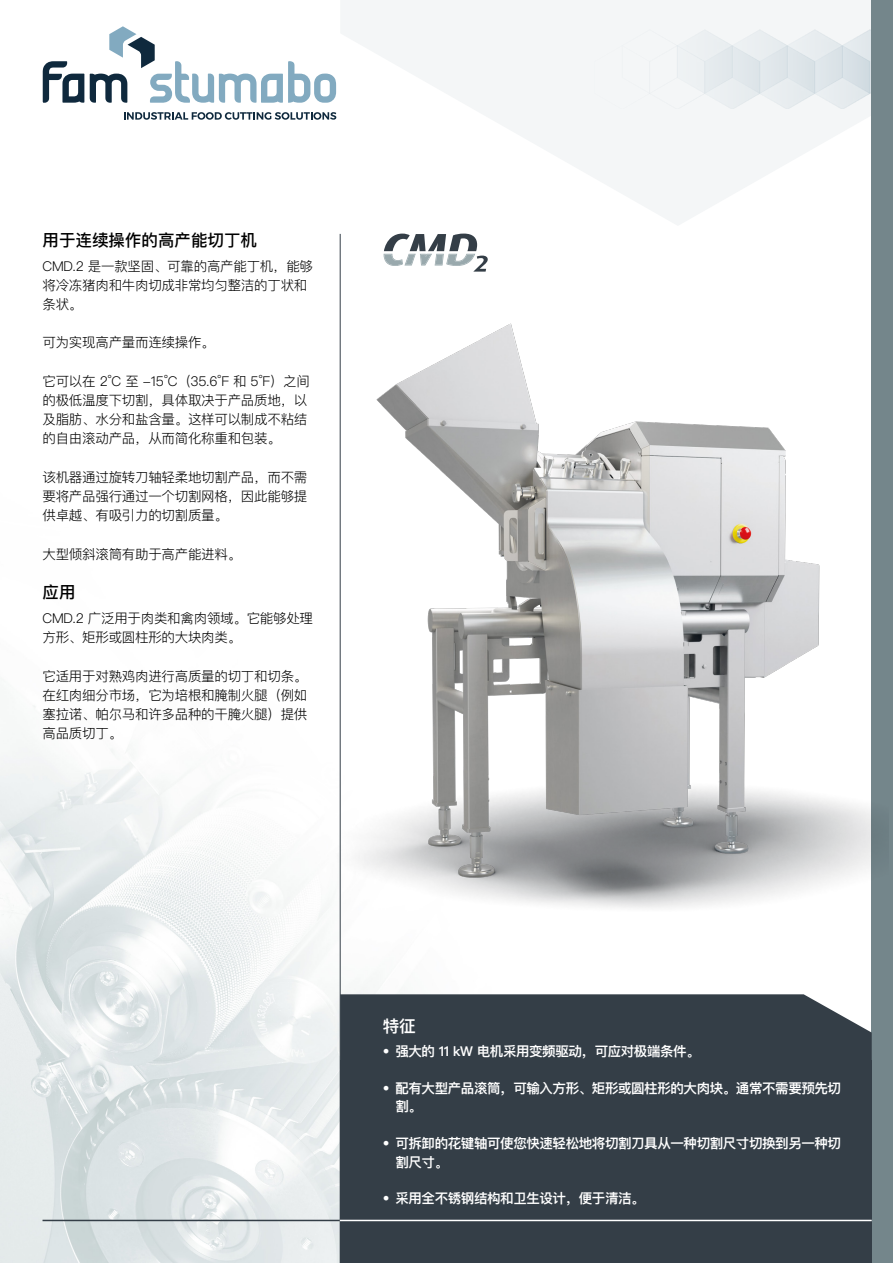
<style>
.page{position:relative;width:893px;height:1263px;background:#fff}
.page>*{position:absolute;margin:0;border:0;box-sizing:border-box;transform-origin:0 0}
.Titel{font:500 16.5px "Ping Fang SC";color:#000}
.Titel_Wit{font:600 16.5px "Ping Fang SC";color:#fff}
.Txt{font:300 13.5px/19.2px "Ping Fang SC";letter-spacing:-.02em;color:#000}
.Txt_Wit{font:600 13.5px/18.5px "Ping Fang SC";letter-spacing:-.03em;color:#fff}
</style>
<div class="page">
<img style="left:0;top:69px;width:872px;height:1194px">
<svg style="left:340px;top:0;width:532px;height:226px;fill:#f4f6f7"></svg>
<svg style="left:43px;top:61px;width:41px;height:42px"></svg>
<svg style="left:90px;top:26px;width:246px;height:77px"></svg>
<svg style="left:124px;top:112px;width:212px;height:8px"></svg>
<img style="left:594px;top:27px;width:278px;height:81px">
<div style="left:872px;top:0;width:21px;height:1263px;background:#74868b"></div>
<img style="left:168px;top:307px;width:710px;height:649px">
<hr style="left:340px;top:234px;width:1px;height:1029px;background:#343e47">
<hr style="left:43px;top:1220px;width:297px;height:1px;background:#343e47">
<div style="left:340px;top:1060px;width:532px;height:203px;background:#343e47"></div>
<div style="left:340px;top:994px;width:532px;height:66px;background:#343e47"></div>
<hr style="left:340px;top:1220px;width:532px;height:1px;background:#fff">
<svg style="left:384px;top:234px;width:104px;height:38px"></svg>
<p class="Titel" style="left:43px;top:230px;width:216px">用于连续操作的高产能切丁机</p>
<p class="Txt" style="left:43px;top:256px;width:272px">CMD.2 是一款坚固、可靠的高产能丁机，能够将冷冻猪肉和牛肉切成非常均匀整洁的丁状和条状。</p>
<p class="Txt" style="left:43px;top:333px;width:174px">可为实现高产量而连续操作。</p>
<p class="Txt" style="left:43px;top:371px;width:269px">它可以在 2°C 至 -15°C（35.6°F 和 5°F）之间的极低温度下切割，具体取决于产品质地，以及脂肪、水分和盐含量。这样可以制成不粘结的自由滚动产品，从而简化称重和包装。</p>
<p class="Txt" style="left:43px;top:467px;width:266px;text-align:justify">该机器通过旋转刀轴轻柔地切割产品，而不需要将产品强行通过一个切割网格，因此能够提供卓越、有吸引力的切割质量。</p>
<p class="Txt" style="left:43px;top:544px;width:200px">大型倾斜滚筒有助于高产能进料。</p>
<p class="Titel" style="left:43px;top:582px;width:34px">应用</p>
<p class="Txt" style="left:43px;top:608px;width:272px">CMD.2 广泛用于肉类和禽肉领域。它能够处理方形、矩形或圆柱形的大块肉类。</p>
<p class="Txt" style="left:43px;top:666px;width:266px;text-align:justify">它适用于对熟鸡肉进行高质量的切丁和切条。在红肉细分市场，它为培根和腌制火腿（例如塞拉诺、帕尔马和许多品种的干腌火腿）提供高品质切丁。</p>
<p class="Titel_Wit" style="left:383px;top:1016px;width:34px">特征</p>
<p class="Txt_Wit" style="left:383px;top:1041px;width:319px">• 强大的 11 kW 电机采用变频驱动，可应对极端条件。</p>
<p class="Txt_Wit" style="left:395px;top:1078px;width:447px;text-indent:-13px">• 配有大型产品滚筒，可输入方形、矩形或圆柱形的大肉块。通常不需要预先切割。</p>
<p class="Txt_Wit" style="left:395px;top:1134px;width:447px;text-indent:-13px">• 可拆卸的花键轴可使您快速轻松地将切割刀具从一种切割尺寸切换到另一种切割尺寸。</p>
<p class="Txt_Wit" style="left:383px;top:1189px;width:263px">• 采用全不锈钢结构和卫生设计，便于清洁。</p>
</div>
